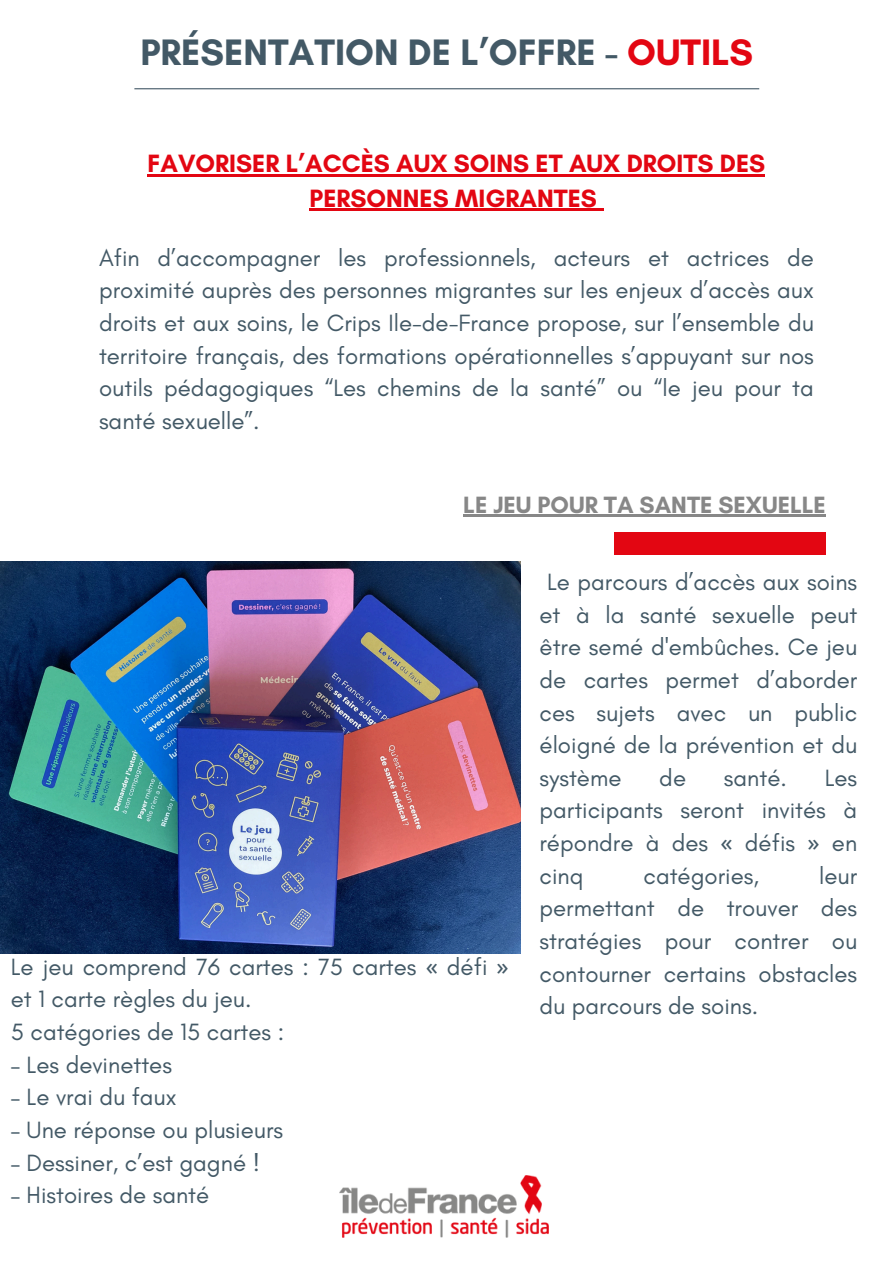
<style>
.page{position:relative;width:894px;height:1264px;background:#fff}
.page>*{position:absolute;margin:0;border:0;box-sizing:border-box;transform-origin:0 0}
.t1{font:700 37.5px "Glacial Indifference";color:#435966}
.t2{font:700 25.5px/34.8px "Glacial Indifference";color:#e30612;text-align:center}
.t3{font:24px/32.7px "Glacial Indifference";color:#435966;text-align:justify}
.t4{font:700 24px "Glacial Indifference";color:#878787}
.s1{color:#e30612}
.s2{font-family:"Noto Sans"}
</style>
<div class="page">
<img style="left:0;top:561px;width:520px;height:392px">
<hr style="left:134px;top:88px;width:625px;height:1px;background:#435966">
<div style="left:614px;top:532px;width:211px;height:23px;background:#e30612"></div>
<img style="left:339px;top:1175px;width:209px;height:62px">
<hr style="left:463px;top:515px;width:362px;height:2px;background:#878787">
<hr style="left:147px;top:174px;width:618px;height:2px;background:#e30612">
<hr style="left:309px;top:209px;width:287px;height:2px;background:#e30612">
<svg style="left:596px;top:209px;width:7px;height:2px"></svg>
<h2 class="t1" style="left:140px;top:30px;width:614px">PRÉSENTATION DE L’OFFRE - <span class="s1">OUTILS</span></h2>
<h2 class="t2" style="left:147px;top:145px;width:619px">FAVORISER L’ACCÈS AUX SOINS ET AUX DROITS DES<br>PERSONNES MIGRANTES</h2>
<p class="t3" style="left:99px;top:241px;width:716px">Afin d’accompagner les professionnels, acteurs et actrices de proximité auprès des personnes migrantes sur les enjeux d’accès aux droits et aux soins, le Crips Ile-de-France propose, sur l’ensemble du territoire français, des formations opérationnelles s’appuyant sur nos outils pédagogiques “Les chemins de la santé” ou “le jeu pour ta santé sexuelle”.</p>
<p class="t4" style="left:463px;top:490px;width:364px">LE JEU POUR TA SANTE SEXUELLE</p>
<p class="t3" style="left:11px;top:950px;width:499px">Le jeu comprend 76 cartes : 75 cartes <span class="s2">«</span> défi <span class="s2">» </span>et 1 carte règles du jeu.</p>
<p class="t3" style="left:11px;top:1015px;width:275px">5 catégories de 15 cartes :</p>
<p class="t3" style="left:11px;top:1047px;width:163px">– Les devinettes</p>
<p class="t3" style="left:11px;top:1080px;width:167px">– Le vrai du faux</p>
<p class="t3" style="left:11px;top:1113px;width:274px">– Une réponse ou plusieurs</p>
<p class="t3" style="left:11px;top:1145px;width:250px">– Dessiner, c’est gagné !</p>
<p class="t3" style="left:11px;top:1178px;width:200px">– Histoires de santé</p>
<h1 class="t3" style="left:539px;top:565px;width:319px;text-indent:8px">Le parcours d’accès aux soins et à la santé sexuelle peut être semé d'embûches. Ce jeu de cartes permet d’aborder ces sujets avec un public éloigné de la prévention et du système</h1>
<h1 class="t3" style="left:659px;top:761px;width:28px">de</h1>
<h1 class="t3" style="left:723px;top:761px;width:65px">santé.</h1>
<h1 class="t3" style="left:539px;top:761px;width:319px;text-indent:285px">Les participants seront invités à répondre à des <span class="s2">«</span> défis <span class="s2">»</span> en cinq</h1>
<h1 class="t3" style="left:539px;top:859px;width:319px;text-indent:279px">leur permettant de trouver des stratégies pour contrer ou contourner certains obstacles du parcours de soins.</h1>
<h1 class="t3" style="left:643px;top:859px;width:117px">catégories,</h1>
</div>
